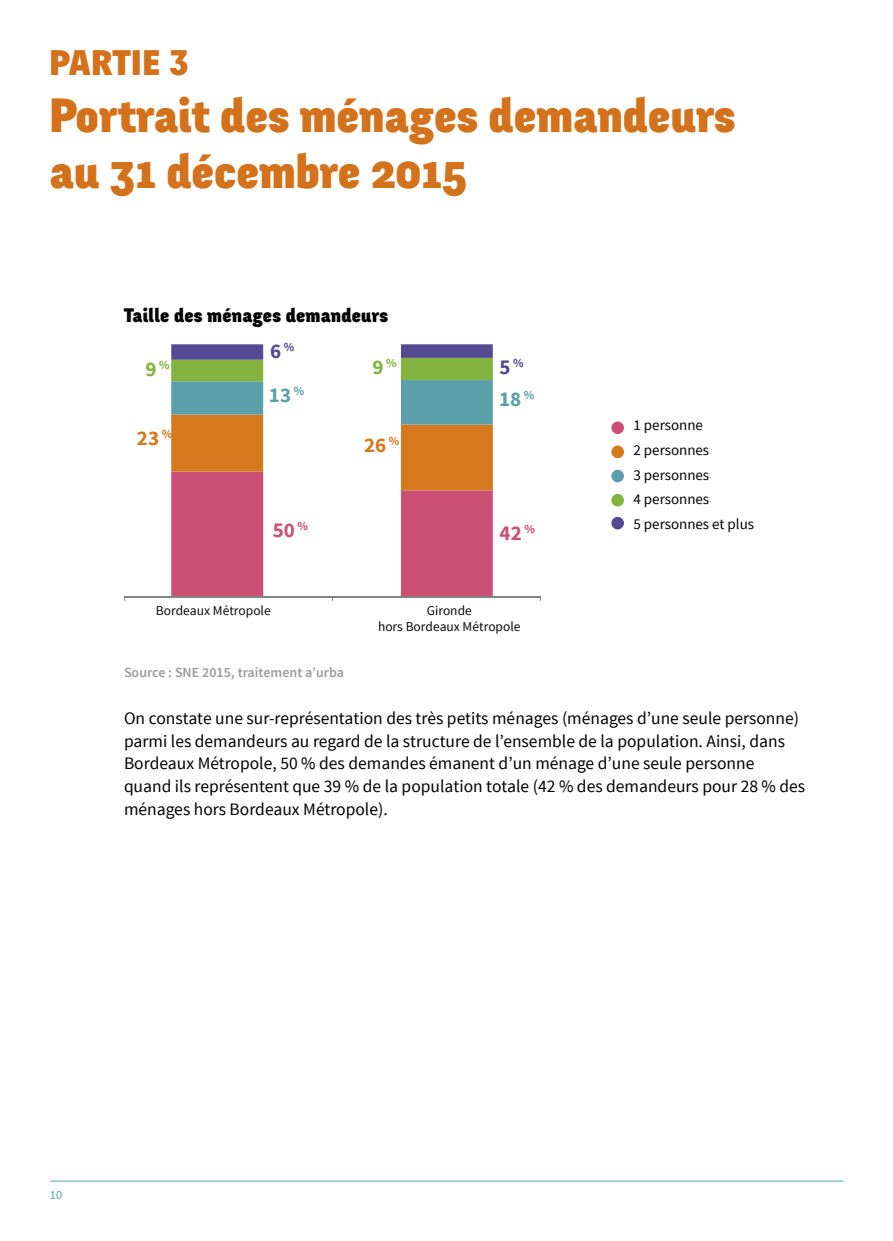
<style>
.page{position:relative;width:893px;height:1241px;background:#fff}
.page>*{position:absolute;margin:0;border:0;box-sizing:border-box;transform-origin:0 0}
.t1{font:900 47.25px "Fengardo Neue";color:#d3721b}
.t2{font:900 35px "Fengardo Neue";letter-spacing:.02em;color:#d3721b}
.t3{font:700 21px "Source Sans Pro";color:#cc5075}
.t4{font:700 21px "Source Sans Pro";color:#5a9faa}
.t5{font:700 21px "Source Sans Pro";color:#d5781e}
.t6{font:700 21px "Source Sans Pro";color:#83b33f}
.t7{font:700 21px "Source Sans Pro";color:#554994}
._2_Sous_titre{font:900 19.25px "Fengardo Neue";letter-spacing:.01em;color:#000}
._3_Texte{font:17.5px/22.8px "Source Sans Pro";color:#000}
.t8{font:15.05px/24.7px "Source Sans Pro";color:#000}
._3_Texte-2{font:600 14px "Source Sans Pro";color:#9b9b9b}
.t9{font:13.47px/16.1px "Source Sans Pro";color:#08080a;text-align:center}
.t10{font:12.25px "Source Sans Pro";color:#599eaa}
</style>
<div class="page">
<svg style="left:124px;top:344px;width:417px;height:257px"></svg>
<div style="left:611px;top:421px;width:13px;height:13px;background:#cc5075;border-radius:50%"></div>
<div style="left:611px;top:445px;width:13px;height:13px;background:#d5781e;border-radius:50%"></div>
<div style="left:611px;top:469px;width:13px;height:13px;background:#5a9faa;border-radius:50%"></div>
<div style="left:611px;top:494px;width:13px;height:12px;background:#83b33f;border-radius:50%"></div>
<div style="left:611px;top:517px;width:13px;height:12px;background:#554994;border-radius:50%"></div>
<hr style="left:50px;top:1180px;width:793px;height:1px;background:#599eaa">
<p class="t2" style="left:50px;top:43px;width:141px">PARTIE 3</p>
<p class="t1" style="left:50px;top:89px;width:688px">Portrait des ménages demandeurs</p>
<p class="t1" style="left:50px;top:145px;width:419px">au 31 décembre 2015</p>
<p class="_2_Sous_titre" style="left:124px;top:304px;width:266px">Taille des ménages demandeurs</p>
<p class="t6" style="left:145px;top:355px;width:26px">9 <sup>%</sup></p>
<p class="t7" style="left:270px;top:337px;width:26px">6 <sup>%</sup></p>
<p class="t6" style="left:373px;top:354px;width:26px">9 <sup>%</sup></p>
<p class="t5" style="left:137px;top:424px;width:37px">23 <sup>%</sup></p>
<p class="t4" style="left:269px;top:381px;width:37px">13 <sup>%</sup></p>
<p class="t3" style="left:273px;top:516px;width:37px">50 <sup>%</sup></p>
<p class="t5" style="left:364px;top:432px;width:37px">26 <sup>%</sup></p>
<p class="t7" style="left:499px;top:353px;width:26px">5 <sup>%</sup></p>
<p class="t4" style="left:499px;top:385px;width:37px">18 <sup>%</sup></p>
<p class="t3" style="left:500px;top:519px;width:37px">42 <sup>%</sup></p>
<p class="t9" style="left:156px;top:602px;width:116px">Bordeaux Métropole</p>
<p class="t9" style="left:378px;top:602px;width:144px">Gironde<br>hors Bordeaux Métropole</p>
<p class="t8" style="left:633px;top:413px;width:122px">1 personne<br>2 personnes<br>3 personnes<br>4 personnes<br>5 personnes et plus</p>
<p class="_3_Texte-2" style="left:124px;top:663px;width:222px">Source : SNE 2015, traitement a’urba</p>
<p class="_3_Texte" style="left:124px;top:706px;width:683px">On constate une sur-représentation des très petits ménages (ménages d’une seule personne) parmi les demandeurs au regard de la structure de l’ensemble de la population. Ainsi, dans Bordeaux Métropole, 50 % des demandes émanent d’un ménage d’une seule personne quand ils représentent que 39 % de la population totale (42 % des demandeurs pour 28 % des ménages hors Bordeaux Métropole).</p>
<p class="t10" style="left:50px;top:1187px;width:14px">10</p>
</div>
